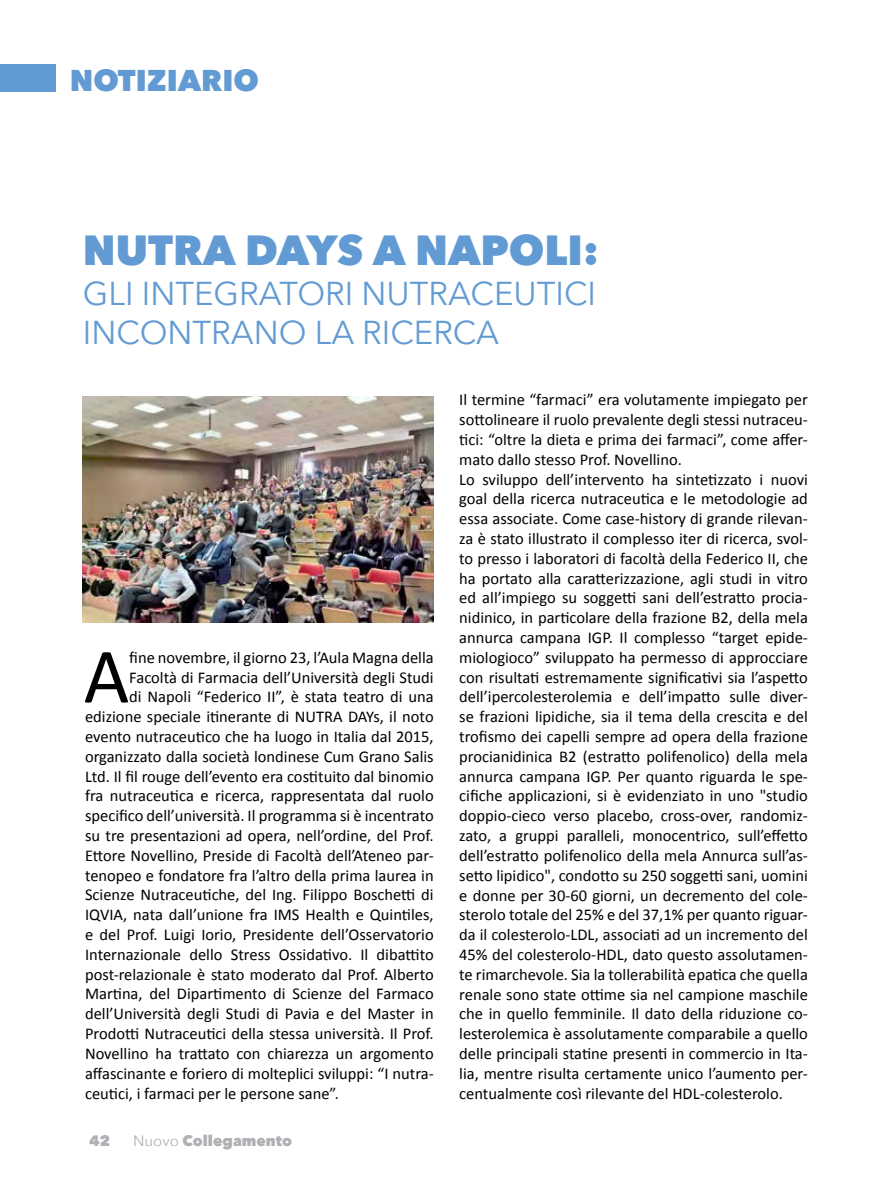
<style>
.page{position:relative;width:893px;height:1191px;background:#fff}
.page>*{position:absolute;margin:0;border:0;box-sizing:border-box;transform-origin:0 0}
.t1{font:78.9px "Calibri";color:#000}
.t2{font:800 42px "Avenir Next";color:#629bd3}
.t3{font:33px/39.6px "Avenir Next";color:#629bd3}
.t4{font:800 30px "Avenir Next";color:#629bd3}
.t5{font:16.5px/19.8px "Calibri";color:#000}
.t6{font:800 15px "Avenir Next";color:#afb1b4}
.s1{font-weight:400}
</style>
<div class="page">
<div style="left:0;top:65px;width:55px;height:27px;background:#629bd3"></div>
<img style="left:82px;top:396px;width:352px;height:226px">
<h3 class="t4" style="left:70px;top:61px;width:191px">NOTIZIARIO</h3>
<h2 class="t2" style="left:83px;top:224px;width:517px">NUTRA DAYS A NAPOLI:</h2>
<h3 class="t3" style="left:83px;top:273px;width:515px">GLI INTEGRATORI NUTRACEUTICI<br>INCONTRANO LA RICERCA</h3>
<h1 class="t1" style="left:84px;top:626px;width:47px">A</h1>
<p class="t5" style="left:129px;top:647px;width:306px">fine novembre, il giorno 23, l’Aula Magna della</p>
<p class="t5" style="left:129px;top:667px;width:306px">Facoltà di Farmacia dell’Università degli Studi</p>
<p class="t5" style="left:129px;top:687px;width:306px">di Napoli “Federico II”, è stata teatro di una</p>
<p class="t5" style="left:85px;top:707px;width:350px">edizione speciale itinerante di NUTRA DAYs, il noto</p>
<p class="t5" style="left:85px;top:726px;width:350px">evento nutraceutico che ha luogo in Italia dal 2015,</p>
<p class="t5" style="left:85px;top:746px;width:350px">organizzato dalla società londinese Cum Grano Salis</p>
<p class="t5" style="left:85px;top:766px;width:350px">Ltd. Il fil rouge dell’evento era costituito dal binomio</p>
<p class="t5" style="left:85px;top:786px;width:350px">fra nutraceutica e ricerca, rappresentata dal ruolo</p>
<p class="t5" style="left:85px;top:806px;width:350px">specifico dell’università. Il programma si è incentrato</p>
<p class="t5" style="left:85px;top:825px;width:350px">su tre presentazioni ad opera, nell’ordine, del Prof.</p>
<p class="t5" style="left:85px;top:845px;width:350px">Ettore Novellino, Preside di Facoltà dell’Ateneo par-</p>
<p class="t5" style="left:85px;top:865px;width:350px">tenopeo e fondatore fra l’altro della prima laurea in</p>
<p class="t5" style="left:85px;top:885px;width:350px">Scienze Nutraceutiche, del Ing. Filippo Boschetti di</p>
<p class="t5" style="left:85px;top:905px;width:350px">IQVIA, nata dall’unione fra IMS Health e Quintiles,</p>
<p class="t5" style="left:85px;top:924px;width:350px">e del Prof. Luigi Iorio, Presidente dell’Osservatorio</p>
<p class="t5" style="left:85px;top:944px;width:350px">Internazionale dello Stress Ossidativo. Il dibattito</p>
<p class="t5" style="left:85px;top:964px;width:350px">post-relazionale è stato moderato dal Prof. Alberto</p>
<p class="t5" style="left:85px;top:984px;width:350px">Martina, del Dipartimento di Scienze del Farmaco</p>
<p class="t5" style="left:85px;top:1004px;width:350px">dell’Università degli Studi di Pavia e del Master in</p>
<p class="t5" style="left:85px;top:1023px;width:350px">Prodotti Nutraceutici della stessa università. Il Prof.</p>
<p class="t5" style="left:85px;top:1043px;width:350px">Novellino ha trattato con chiarezza un argomento</p>
<p class="t5" style="left:85px;top:1063px;width:350px">affascinante e foriero di molteplici sviluppi: “I nutra-</p>
<p class="t5" style="left:85px;top:1083px;width:256px">ceutici, i farmaci per le persone sane”.</p>
<p class="t6" style="left:89px;top:1131px;width:22px">42</p>
<p class="t6" style="left:133px;top:1131px;width:161px"><span class="s1">Nuovo</span> Collegamento</p>
<p class="t5" style="left:459px;top:390px;width:350px">Il termine “farmaci” era volutamente impiegato per sottolineare il ruolo prevalente degli stessi nutraceu&shy;tici: “oltre la dieta e prima dei farmaci”, come affer&shy;mato dallo stesso Prof. Novellino.<br>Lo sviluppo dell’intervento ha sintetizzato i nuovi goal della ricerca nutraceutica e le metodologie ad essa associate. Come case-history di grande rilevan&shy;za è stato illustrato il complesso iter di ricerca, svol&shy;to presso i laboratori di facoltà della Federico II, che ha portato alla caratterizzazione, agli studi in vitro ed all’impiego su soggetti sani dell’estratto procia&shy;nidinico, in particolare della frazione B2, della mela annurca campana IGP. Il complesso “target epide&shy;miologioco” sviluppato ha permesso di approcciare con risultati estremamente significativi sia l’aspetto dell’ipercolesterolemia e dell’impatto sulle diver&shy;se frazioni lipidiche, sia il tema della crescita e del trofismo dei capelli sempre ad opera della frazione procianidinica B2 (estratto polifenolico) della mela annurca campana IGP. Per quanto riguarda le spe&shy;cifiche applicazioni, si è evidenziato in uno "studio doppio-cieco verso placebo, cross-over, randomiz&shy;zato, a gruppi paralleli, monocentrico, sull’effetto dell’estratto polifenolico della mela Annurca sull’as&shy;setto lipidico", condotto su 250 soggetti sani, uomini e donne per 30-60 giorni, un decremento del cole&shy;sterolo totale del 25% e del 37,1% per quanto riguar&shy;da il colesterolo-LDL, associati ad un incremento del 45% del colesterolo-HDL, dato questo assolutamen&shy;te rimarchevole. Sia la tollerabilità epatica che quella renale sono state ottime sia nel campione maschile che in quello femminile. Il dato della riduzione co&shy;lesterolemica è assolutamente comparabile a quello delle principali statine presenti in commercio in Ita&shy;lia, mentre risulta certamente unico l’aumento per&shy;centualmente così rilevante del HDL-colesterolo.</p>
</div>
